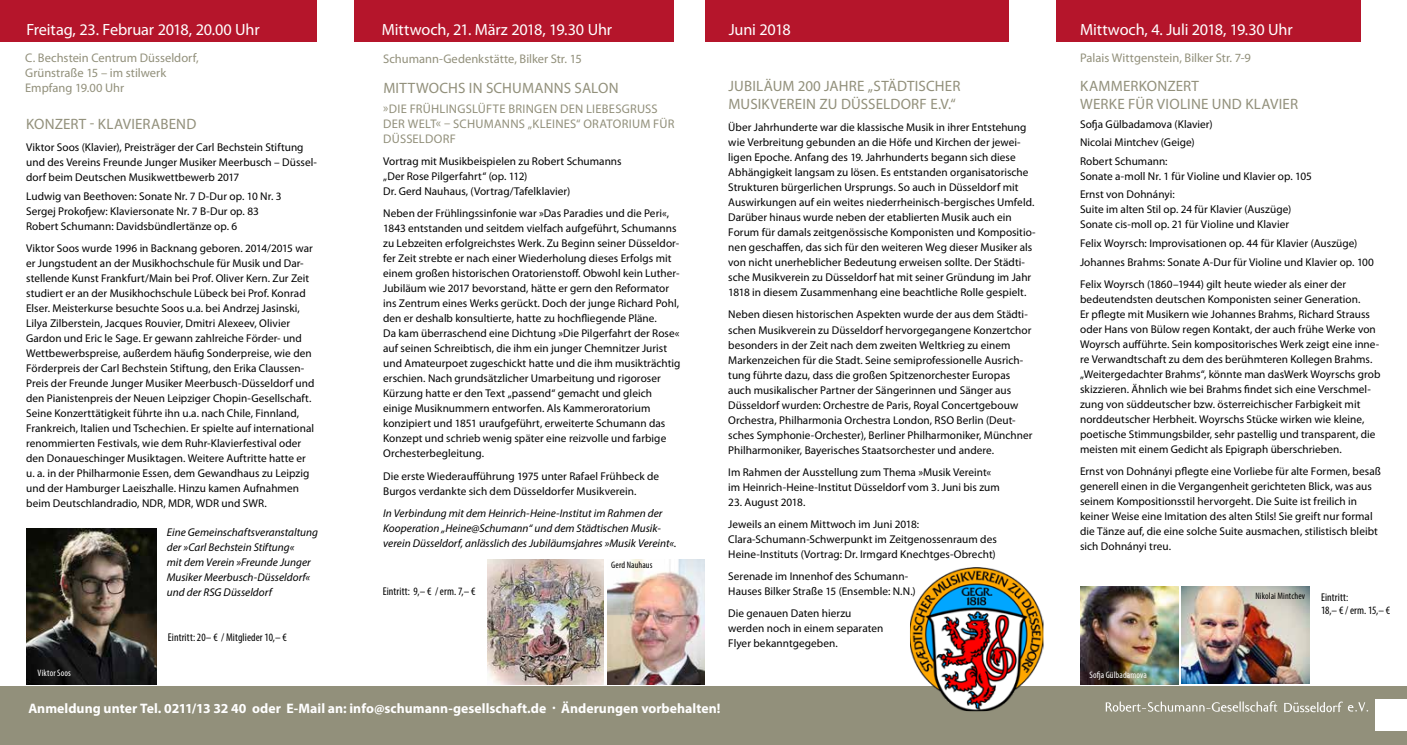
<style>
.page{position:relative;width:1407px;height:745px;background:#fff}
.page>*{position:absolute;margin:0;border:0;box-sizing:border-box;transform-origin:0 0}
.t1{font:16.25px "Myriad Pro";letter-spacing:-.01em;color:#fff}
.t2{font:15px/18px "Myriad Pro";letter-spacing:.01em;color:#92907b}
.t3{font:700 13.75px "Myriad Pro";color:#fff}
.t4{font:12.5px/15px "Myriad Pro";letter-spacing:.005em;color:#92907b}
.t5{font:11.25px/15px "Myriad Pro";letter-spacing:.005em;color:#000}
.t6{font:italic 11.25px/15px "Myriad Pro";color:#000}
.t7{font:condensed 11.25px/13.5px "Myriad Pro";letter-spacing:.005em;color:#000}
.t8{font:condensed 9.38px "Myriad Pro";letter-spacing:.015em;color:#fff}
.t9{font:condensed 9.38px "Myriad Pro";letter-spacing:.015em;color:#000}
</style>
<div class="page">
<img style="left:1181px;top:586px;width:128px;height:97px">
<img style="left:1080px;top:586px;width:98px;height:97px">
<div style="left:0;top:686px;width:1407px;height:58px;background:#92907b"></div>
<div style="left:1056px;top:0;width:304px;height:41px;background:#b5152b"></div>
<svg style="left:1284px;top:701px;width:84px;height:10px"></svg>
<svg style="left:1106px;top:701px;width:171px;height:10px"></svg>
<div style="left:705px;top:0;width:304px;height:41px;background:#b5152b"></div>
<div style="left:354px;top:0;width:320px;height:41px;background:#b5152b"></div>
<img style="left:26px;top:528px;width:130px;height:155px">
<div style="left:1375px;top:698px;width:32px;height:32px;background:#fff"></div>
<div style="left:0;top:0;width:316px;height:41px;background:#b5152b"></div>
<img style="left:487px;top:559px;width:116px;height:124px">
<img style="left:608px;top:559px;width:97px;height:124px">
<img style="left:910px;top:567px;width:133px;height:143px">
<h1 class="t1" style="left:26px;top:19px;width:235px">Freitag, 23. Februar 2018, 20.00 Uhr</h1>
<p class="t4" style="left:25px;top:50px;width:175px">C. Bechstein Centrum Düsseldorf,<br>Grünstraße 15 – im stilwerk<br>Empfang 19.00 Uhr</p>
<h2 class="t2" style="left:26px;top:115px;width:172px">KONZERT - KLAVIERABEND</h2>
<p class="t5" style="left:26px;top:139px;width:292px">Viktor Soos (Klavier), Preisträger der Carl Bechstein Stiftung und des Vereins Freunde Junger Musiker Meerbusch – Düssel&shy;dorf beim Deutschen Musikwettbewerb 2017</p>
<p class="t5" style="left:26px;top:188px;width:257px">Ludwig van Beethoven: Sonate Nr. 7 D-Dur op. 10 Nr. 3<br>Sergej Prokofjew: Klaviersonate Nr. 7 B-Dur op. 83<br>Robert Schumann: Davidsbündlertänze op. 6</p>
<p class="t5" style="left:26px;top:240px;width:290px">Viktor Soos wurde 1996 in Backnang geboren. 2014/2015 war er Jungstudent an der Musikhochschule für Musik und Dar&shy;stellende Kunst Frankfurt/Main bei Prof. Oliver Kern. Zur Zeit studiert er an der Musikhochschule Lübeck bei Prof. Konrad Elser. Meisterkurse besuchte Soos u.a. bei Andrzej Jasinski, Lilya Zilberstein, Jacques Rouvier, Dmitri Alexeev, Olivier Gardon und Eric le Sage. Er gewann zahlreiche Förder- und Wettbewerbspreise, außerdem häufig Sonderpreise, wie den Förderpreis der Carl Bechstein Stiftung, den Erika Claussen-Preis der Freunde Junger Musiker Meerbusch-Düsseldorf und den Pianistenpreis der Neuen Leipziger Chopin-Gesellschaft.<br>Seine Konzerttätigkeit führte ihn u.a. nach Chile, Finnland, Frankreich, Italien und Tschechien. Er spielte auf international renommierten Festivals, wie dem Ruhr-Klavierfestival oder den Donaueschinger Musiktagen. Weitere Auftritte hatte er u. a. in der Philharmonie Essen, dem Gewandhaus zu Leipzig und der Hamburger Laeiszhalle. Hinzu kamen Aufnahmen beim Deutschlandradio, NDR, MDR, WDR und SWR.</p>
<p class="t6" style="left:167px;top:524px;width:153px">Eine Gemeinschaftsveranstaltung der »Carl Bechstein Stiftung«<br>mit dem Verein »Freunde Junger<br>Musiker Meerbusch-Düsseldorf« und der RSG Düsseldorf</p>
<p class="t7" style="left:168px;top:630px;width:120px">Eintritt: 20– € / Mitglieder 10,– €</p>
<h1 class="t1" style="left:382px;top:19px;width:232px">Mittwoch, 21. März 2018, 19.30 Uhr</h1>
<p class="t4" style="left:383px;top:51px;width:200px">Schumann-Gedenkstätte, Bilker Str. 15</p>
<h2 class="t2" style="left:383px;top:78px;width:237px">MITTWOCHS IN SCHUMANNS SALON</h2>
<p class="t4" style="left:383px;top:101px;width:293px">»DIE FRÜHLINGSLÜFTE BRINGEN DEN LIEBESGRUSS<br>DER WELT« – SCHUMANNS „KLEINES“ ORATORIUM FÜR<br>DÜSSELDORF</p>
<p class="t5" style="left:383px;top:153px;width:240px">Vortrag mit Musikbeispielen zu Robert Schumanns „Der Rose Pilgerfahrt“ (op. 112)<br>Dr. Gerd Nauhaus, (Vortrag/Tafelklavier)</p>
<p class="t5" style="left:383px;top:205px;width:299px">Neben der Frühlingssinfonie war »Das Paradies und die Peri«, 1843 entstanden und seitdem vielfach aufgeführt, Schumanns zu Lebzeiten erfolgreichstes Werk. Zu Beginn seiner Düsseldor&shy;fer Zeit strebte er nach einer Wiederholung dieses Erfolgs mit einem großen historischen Oratorienstoff. Obwohl kein Luther-Jubiläum wie 2017 bevorstand, hätte er gern den Reformator ins Zentrum eines Werks gerückt. Doch der junge Richard Pohl, den er deshalb konsultierte, hatte zu hochfliegende Pläne.<br>Da kam überraschend eine Dichtung »Die Pilgerfahrt der Rose« auf seinen Schreibtisch, die ihm ein junger Chemnitzer Jurist und Amateurpoet zugeschickt hatte und die ihm musikträchtig erschien. Nach grundsätzlicher Umarbeitung und rigoroser Kürzung hatte er den Text „passend“ gemacht und gleich einige Musiknummern entworfen. Als Kammeroratorium konzipiert und 1851 uraufgeführt, erweiterte Schumann das Konzept und schrieb wenig später eine reizvolle und farbige Orchesterbegleitung.</p>
<p class="t5" style="left:383px;top:468px;width:277px">Die erste Wiederaufführung 1975 unter Rafael Frühbeck de<br>Burgos verdankte sich dem Düsseldorfer Musikverein.</p>
<p class="t6" style="left:383px;top:505px;width:295px">In Verbindung mit dem Heinrich-Heine-Institut im Rahmen der<br>Kooperation „Heine@Schumann“ und dem Städtischen Musik&shy;verein Düsseldorf, anlässlich des Jubiläumsjahres »Musik Vereint«.</p>
<p class="t7" style="left:383px;top:583px;width:94px">Eintritt: 9,– € / erm. 7,– €</p>
<p class="t9" style="left:611px;top:559px;width:43px">Gerd Nauhaus</p>
<h1 class="t1" style="left:729px;top:19px;width:63px">Juni 2018</h1>
<h2 class="t2" style="left:728px;top:77px;width:233px">JUBILÄUM 200 JAHRE „STÄDTISCHER<br>MUSIKVEREIN ZU DÜSSELDORF E.V.“</h2>
<p class="t5" style="left:728px;top:120px;width:309px">Über Jahrhunderte war die klassische Musik in ihrer Entstehung wie Verbreitung gebunden an die Höfe und Kirchen der jewei&shy;ligen Epoche. Anfang des 19. Jahrhunderts begann sich diese Abhängigkeit langsam zu lösen. Es entstanden organisatorische Strukturen bürgerlichen Ursprungs. So auch in Düsseldorf mit Auswirkungen auf ein weites niederrheinisch-bergisches Umfeld.<br>Darüber hinaus wurde neben der etablierten Musik auch ein Forum für damals zeitgenössische Komponisten und Kompositio&shy;nen geschaffen, das sich für den weiteren Weg dieser Musiker als von nicht unerheblicher Bedeutung erweisen sollte. Der Städti&shy;sche Musikverein zu Düsseldorf hat mit seiner Gründung im Jahr 1818 in diesem Zusammenhang eine beachtliche Rolle gespielt.</p>
<p class="t5" style="left:728px;top:307px;width:306px">Neben diesen historischen Aspekten wurde der aus dem Städti&shy;schen Musikverein zu Düsseldorf hervorgegangene Konzertchor besonders in der Zeit nach dem zweiten Weltkrieg zu einem Markenzeichen für die Stadt. Seine semiprofessionelle Ausrich&shy;tung führte dazu, dass die großen Spitzenorchester Europas auch musikalischer Partner der Sängerinnen und Sänger aus Düsseldorf wurden: Orchestre de Paris, Royal Concertgebouw Orchestra, Philharmonia Orchestra London, RSO Berlin (Deut&shy;sches Symphonie-Orchester), Berliner Philharmoniker, Münchner Philharmoniker, Bayerisches Staatsorchester und andere.</p>
<p class="t5" style="left:728px;top:464px;width:273px">Im Rahmen der Ausstellung zum Thema »Musik Vereint« im Heinrich-Heine-Institut Düsseldorf vom 3. Juni bis zum</p>
<p class="t5" style="left:728px;top:490px;width:192px;line-height:22.1px">23. August 2018.<br>Jeweils an einem Mittwoch im Juni 2018:</p>
<p class="t5" style="left:728px;top:531px;width:270px">Clara-Schumann-Schwerpunkt im Zeitgenossenraum des<br>Heine-Instituts (Vortrag: Dr. Irmgard Knechtges-Obrecht)</p>
<p class="t5" style="left:728px;top:568px;width:189px">Serenade im Innenhof des Schumann-<br>Hauses Bilker Straße 15 (Ensemble: N.N.)</p>
<p class="t5" style="left:728px;top:605px;width:157px">Die genauen Daten hierzu werden noch in einem separaten<br>Flyer bekanntgegeben.</p>
<h1 class="t1" style="left:1080px;top:19px;width:214px">Mittwoch, 4. Juli 2018, 19.30 Uhr</h1>
<p class="t4" style="left:1080px;top:50px;width:172px">Palais Wittgenstein, Bilker Str. 7-9</p>
<h2 class="t2" style="left:1080px;top:77px;width:219px">KAMMERKONZERT<br>WERKE FÜR VIOLINE UND KLAVIER</h2>
<p class="t5" style="left:1080px;top:114px;width:134px;line-height:18.5px">Sofja Gülbadamova (Klavier)<br>Nicolai Mintchev (Geige)<br>Robert Schumann:</p>
<p class="t5" style="left:1080px;top:166px;width:233px;line-height:18.5px">Sonate a-moll Nr. 1 für Violine und Klavier op. 105<br>Ernst von Dohnányi:</p>
<p class="t5" style="left:1080px;top:202px;width:213px">Suite im alten Stil op. 24 für Klavier (Auszüge)<br>Sonate cis-moll op. 21 für Violine und Klavier</p>
<p class="t5" style="left:1080px;top:233px;width:295px;line-height:18.5px">Felix Woyrsch: Improvisationen op. 44 für Klavier (Auszüge)<br>Johannes Brahms: Sonate A-Dur für Violine und Klavier op. 100</p>
<p class="t5" style="left:1080px;top:276px;width:302px">Felix Woyrsch (1860–1944) gilt heute wieder als einer der bedeutendsten deutschen Komponisten seiner Generation.<br>Er pflegte mit Musikern wie Johannes Brahms, Richard Strauss oder Hans von Bülow regen Kontakt, der auch frühe Werke von Woyrsch aufführte. Sein kompositorisches Werk zeigt eine inne&shy;re Verwandtschaft zu dem des berühmteren Kollegen Brahms. „Weitergedachter Brahms“, könnte man dasWerk Woyrschs grob skizzieren. Ähnlich wie bei Brahms findet sich eine Verschmel&shy;zung von süddeutscher bzw. österreichischer Farbigkeit mit norddeutscher Herbheit. Woyrschs Stücke wirken wie kleine, poetische Stimmungsbilder, sehr pastellig und transparent, die meisten mit einem Gedicht als Epigraph überschrieben.</p>
<p class="t5" style="left:1080px;top:463px;width:302px">Ernst von Dohnányi pflegte eine Vorliebe für alte Formen, besaß generell einen in die Vergangenheit gerichteten Blick, was aus seinem Kompositionsstil hervorgeht. Die Suite ist freilich in keiner Weise eine Imitation des alten Stils! Sie greift nur formal die Tänze auf, die eine solche Suite ausmachen, stilistisch bleibt sich Dohnányi treu.</p>
<p class="t9" style="left:1255px;top:589px;width:51px">Nikolai Mintchev</p>
<p class="t7" style="left:1321px;top:589px;width:71px">Eintritt:<br>18,– € / erm. 15,– €</p>
<p class="t8" style="left:38px;top:667px;width:35px">Viktor Soos</p>
<p class="t8" style="left:1089px;top:669px;width:59px">Sofja Gülbadamova</p>
<p class="t3" style="left:28px;top:699px;width:694px">Anmeldung unter Tel. 0211/13 32 40 oder E-Mail an: info@schumann-gesellschaft.de . Änderungen vorbehalten!</p>
</div>
